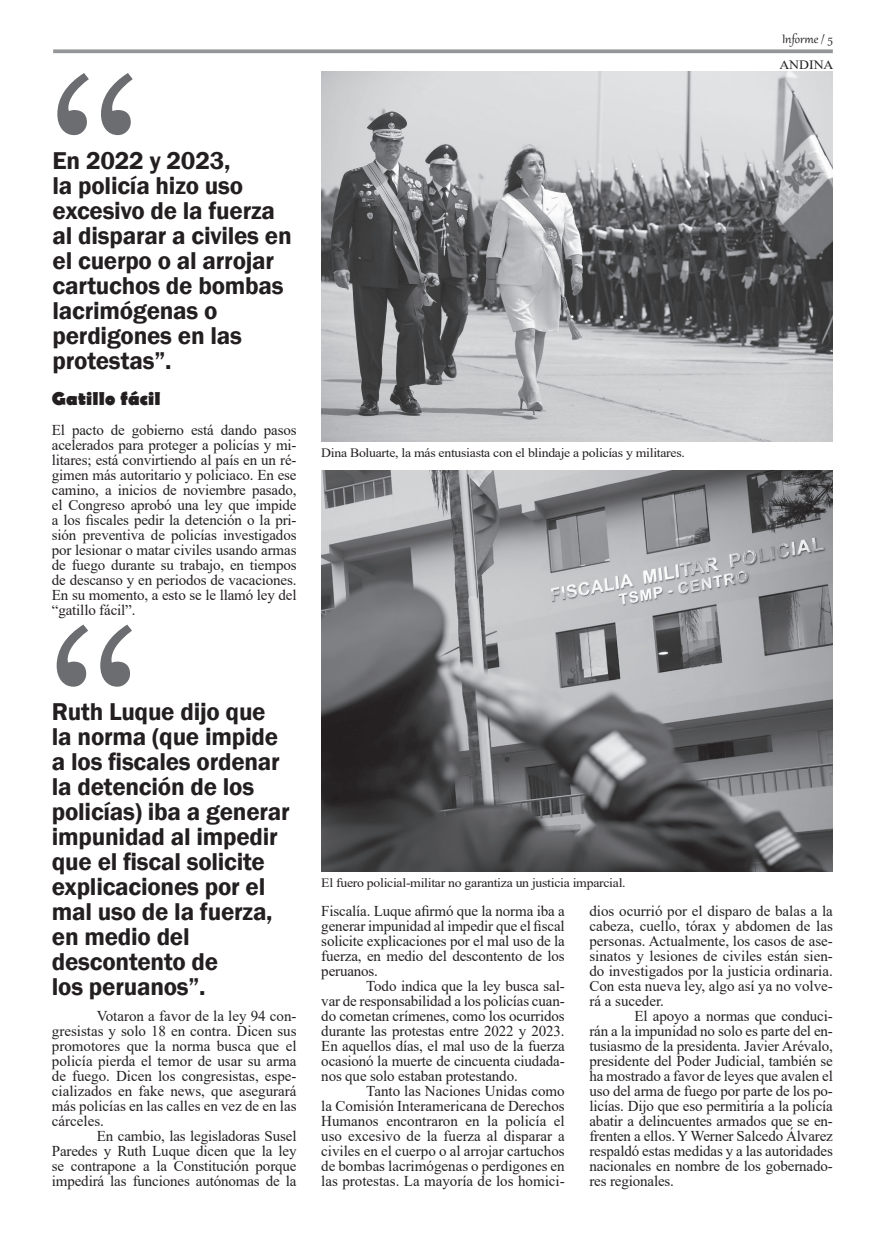
<style>
.page{position:relative;width:886px;height:1241px;background:#fff}
.page>*{position:absolute;margin:0;border:0;box-sizing:border-box;transform-origin:0 0}
.t1{font:208.75px "Century Schlbk Cyrillic BT";color:#6c6d70}
.t2{font:600 25px/25px "Franklin Gothic";letter-spacing:-.01em;color:#231f20}
.sub{font:700 18.75px "Berlin Sans FB";letter-spacing:.01em;color:#231f20}
.t3{font:15px/15px "Times New Roman";letter-spacing:-.01em;color:#231f20;text-align:justify}
.t4{font:15px "Gabriola";color:#231f20}
.t5{font:12.62px "Times New Roman";letter-spacing:-.02em;color:#231f20;scale:1.08 1}
</style>
<div class="page">
<svg style="left:53px;top:49px;width:780px;height:4px;background:#9ea0a3"></svg>
<img style="left:321px;top:72px;width:512px;height:369px">
<img style="left:321px;top:470px;width:512px;height:401px">
<p class="t1" style="left:42px;top:25px;width:107px">“</p>
<p class="t2" style="left:53px;top:148px;width:179px">En 2022 y 2023,</p>
<p class="t2" style="left:53px;top:173px;width:192px">la policía hizo uso</p>
<p class="t2" style="left:53px;top:198px;width:241px">excesivo de la fuerza al disparar a civiles en el cuerpo o al arrojar cartuchos de bombas lacrimógenas o</p>
<p class="t2" style="left:53px;top:323px;width:191px">perdigones en las</p>
<p class="t2" style="left:53px;top:348px;width:120px">protestas”.</p>
<p class="sub" style="left:52px;top:388px;width:110px">Gatillo fácil</p>
<p class="t3" style="left:52px;top:422px;width:246px">El pacto de gobierno está dando pasos acelerados para proteger a policías y mi&shy;litares; está convirtiendo al país en un ré&shy;gimen más autoritario y policiaco. En ese camino, a inicios de noviembre pasado, el Congreso aprobó una ley que impide a los fiscales pedir la detención o la pri&shy;sión preventiva de policías investigados por lesionar o matar civiles usando armas de fuego durante su trabajo, en tiempos de descanso y en periodos de vacaciones.<br>En su momento, a esto se le llamó ley del “gatillo fácil”.</p>
<p class="t1" style="left:41px;top:576px;width:107px">“</p>
<p class="t2" style="left:52px;top:699px;width:215px">Ruth Luque dijo que</p>
<p class="t2" style="left:52px;top:724px;width:239px">la norma (que impide a los fiscales ordenar la detención de los policías) iba a generar impunidad al impedir que el fiscal solicite explicaciones por el mal uso de la fuerza, en medio del</p>
<p class="t2" style="left:52px;top:949px;width:168px">descontento de</p>
<p class="t2" style="left:52px;top:974px;width:155px">los peruanos”.</p>
<p class="t3" style="left:52px;top:1007px;width:246px;text-indent:45px">Votaron a favor de la ley 94 con&shy;gresistas y solo 18 en contra. Dicen sus promotores que la norma busca que el policía pierda el temor de usar su arma de fuego. Dicen los congresistas, espe&shy;cializados en fake news, que asegurará más policías en las calles en vez de en las cárceles.</p>
<p class="t3" style="left:52px;top:1127px;width:246px;text-indent:45px">En cambio, las legisladoras Susel Paredes y Ruth Luque dicen que la ley se contrapone a la Constitución porque impedirá las funciones autónomas de la</p>
<p class="t4" style="left:782px;top:29px;width:52px">Informe / 5</p>
<p class="t5" style="left:779px;top:56px;width:52px">ANDINA</p>
<p class="t5" style="left:321px;top:443px;width:338px">Dina Boluarte, la más entusiasta con el blindaje a policías y militares.</p>
<p class="t5" style="left:321px;top:873px;width:283px">El fuero policial-militar no garantiza un justicia imparcial.</p>
<p class="t3" style="left:321px;top:902px;width:245px">Fiscalía. Luque afirmó que la norma iba a generar impunidad al impedir que el fiscal solicite explicaciones por el mal uso de la fuerza, en medio del descontento de los peruanos.</p>
<p class="t3" style="left:321px;top:977px;width:245px;text-indent:45px">Todo indica que la ley busca sal&shy;var de responsabilidad a los policías cuan&shy;do cometan crímenes, como los ocurridos durante las protestas entre 2022 y 2023.<br>En aquellos días, el mal uso de la fuerza ocasionó la muerte de cincuenta ciudada&shy;nos que solo estaban protestando.</p>
<p class="t3" style="left:321px;top:1082px;width:245px;text-indent:45px">Tanto las Naciones Unidas como la Comisión Interamericana de Derechos Humanos encontraron en la policía el uso excesivo de la fuerza al disparar a civiles en el cuerpo o al arrojar cartuchos de bombas lacrimógenas o perdigones en las protestas. La mayoría de los homici-</p>
<p class="t3" style="left:589px;top:902px;width:245px">dios ocurrió por el disparo de balas a la cabeza, cuello, tórax y abdomen de las personas. Actualmente, los casos de ase&shy;sinatos y lesiones de civiles están sien&shy;do investigados por la justicia ordinaria.<br>Con esta nueva ley, algo así ya no volve&shy;rá a suceder.</p>
<p class="t3" style="left:589px;top:1007px;width:245px;text-indent:45px">El apoyo a normas que conduci&shy;rán a la impunidad no solo es parte del en&shy;tusiasmo de la presidenta. Javier Arévalo, presidente del Poder Judicial, también se ha mostrado a favor de leyes que avalen el uso del arma de fuego por parte de los po&shy;licías. Dijo que eso permitiría a la policía abatir a delincuentes armados que se en&shy;frenten a ellos. Y Werner Salcedo Álvarez respaldó estas medidas y a las autoridades nacionales en nombre de los gobernado&shy;res regionales.</p>
</div>
